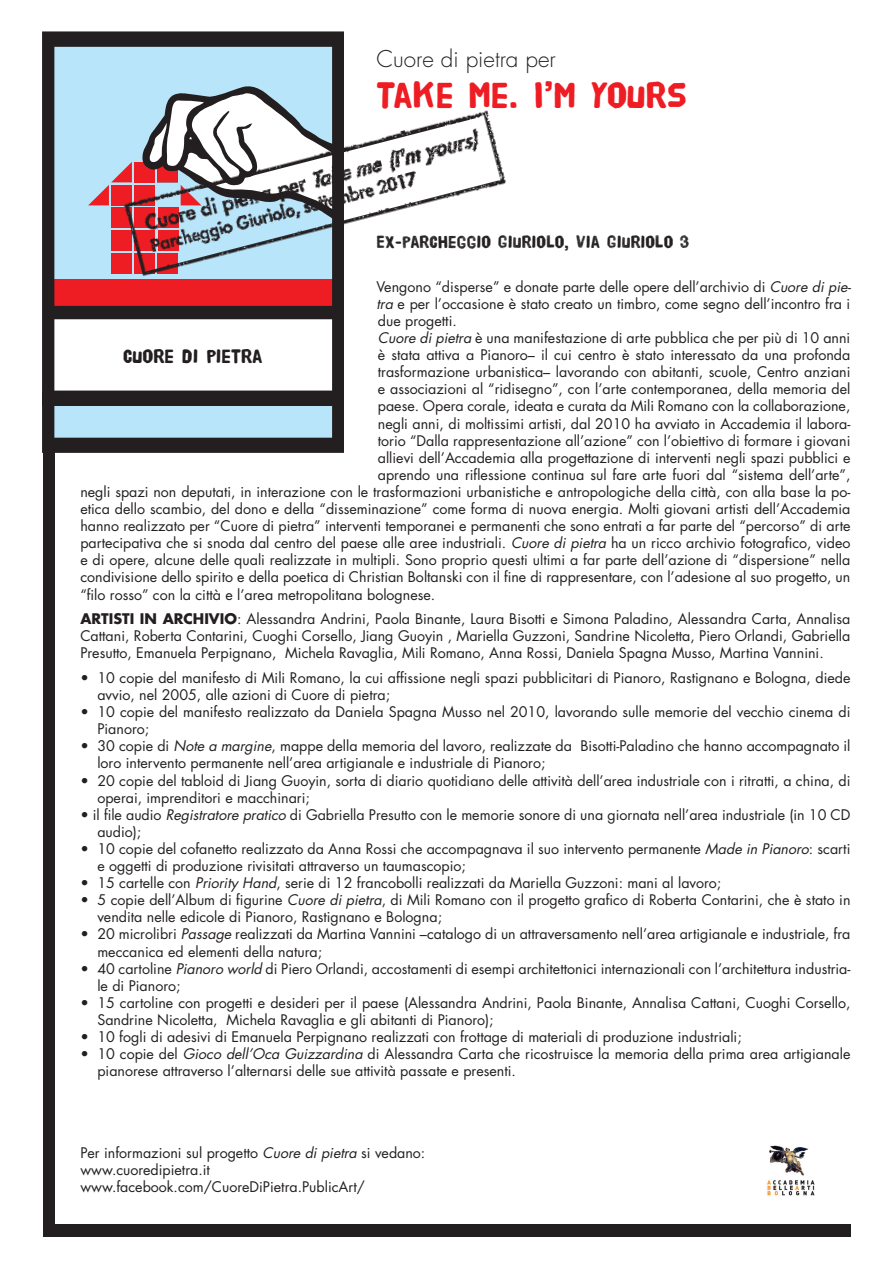
<style>
.page{position:relative;width:893px;height:1263px;background:#fff}
.page>*{position:absolute;margin:0;border:0;box-sizing:border-box;transform-origin:0 0}
.t1{font:37.5px "HVD Poster Clean";color:#ee1d23}
.t2{font:300 22.5px "Futura LT";color:#231f20}
.t3{font:19.95px "HVD Poster Clean";color:#231f20}
.t4{font:18px "HVD Poster";color:#231f20}
.t5{font:14.25px/17.1px "Futura LT";color:#231f20}
.s1{font-style:italic}
.s2{font-weight:700}
</style>
<div class="page">
<div style="left:43px;top:32px;width:807px;height:1204px;background:#231f20"></div>
<div style="left:55px;top:19px;width:807px;height:1204px;background:#fff"></div>
<svg style="left:54px;top:32px;width:290px;height:359px"></svg>
<svg style="left:54px;top:391px;width:290px;height:62px;background:#6c808a"></svg>
<img style="left:767px;top:1145px;width:48px;height:51px">
<img style="left:54px;top:63px;width:452px;height:294px">
<h2 class="t2" style="left:377px;top:45px;width:181px">Cuore di pietra per</h2>
<h1 class="t1" style="left:377px;top:78px;width:312px">TAKE ME. I’M YOURS</h1>
<p class="t4" style="left:377px;top:234px;width:314px">EX-PARCHEGGIO GIURIOLO, VIA GIURIOLO 3</p>
<p class="t5" style="left:377px;top:278px;width:479px">Vengono “disperse” e donate parte delle opere dell’archivio di <span class="s1">Cuore di pie-</span></p>
<p class="t5" style="left:377px;top:295px;width:475px"><span class="s1">tra</span> e per l’occasione è stato creato un timbro, come segno dell’incontro fra i</p>
<p class="t5" style="left:378px;top:312px;width:80px">due progetti.</p>
<p class="t5" style="left:378px;top:329px;width:474px"><span class="s1">Cuore dipietra</span> è una manifestazione di arte pubblica che per più di 10 anni</p>
<p class="t5" style="left:378px;top:346px;width:474px">è stata attiva a Pianoro– il cui centro è stato interessato da una profonda</p>
<p class="t5" style="left:378px;top:364px;width:474px">trasformazione urbanistica– lavorando con abitanti, scuole, Centro anziani</p>
<p class="t5" style="left:378px;top:381px;width:474px">e associazioni al “ridisegno”, con l’arte contemporanea, della memoria del</p>
<p class="t5" style="left:378px;top:398px;width:474px">paese. Opera corale, ideata e curata da Mili Romano con la collaborazione,</p>
<p class="t5" style="left:378px;top:415px;width:474px">negli anni, di moltissimi artisti, dal 2010 ha avviato in Accademia il labora-</p>
<p class="t5" style="left:378px;top:432px;width:474px">torio “Dalla rappresentazione all’azione” con l’obiettivo di formare i giovani</p>
<p class="t5" style="left:378px;top:449px;width:474px">allievi dell’Accademia alla progettazione di interventi negli spazi pubblici e</p>
<p class="t5" style="left:378px;top:466px;width:474px">aprendo una riflessione continua sul fare arte fuori dal “sistema dell’arte”,</p>
<p class="t5" style="left:80px;top:483px;width:772px">negli spazi non deputati, in interazione con le trasformazioni urbanistiche e antropologiche della città, con alla base la po-</p>
<p class="t5" style="left:80px;top:500px;width:772px">etica dello scambio, del dono e della “disseminazione” come forma di nuova energia. Molti giovani artisti dell’Accademia</p>
<p class="t5" style="left:80px;top:517px;width:772px">hanno realizzato per “Cuore di pietra” interventi temporanei e permanenti che sono entrati a far parte del “percorso” di arte</p>
<p class="t5" style="left:80px;top:535px;width:772px">partecipativa che si snoda dal centro del paese alle aree industriali. <span class="s1">Cuore di pietra</span> ha un ricco archivio fotografico, video</p>
<p class="t5" style="left:80px;top:552px;width:771px">e di opere, alcune delle quali realizzate in multipli. Sono proprio questi ultimi a far parte dell’azione di “dispersione” nella</p>
<p class="t5" style="left:80px;top:569px;width:771px">condivisione dello spirito e della poetica di Christian Boltanski con il fine di rappresentare, con l’adesione al suo progetto, un</p>
<p class="t5" style="left:80px;top:586px;width:356px">“filo rosso” con la città e l’area metropolitana bolognese.</p>
<p class="t5" style="left:80px;top:610px;width:772px;text-align:justify"><span class="s2">ARTISTI IN ARCHIVIO</span>: Alessandra Andrini, Paola Binante, Laura Bisotti e Simona Paladino, Alessandra Carta, Annalisa Cattani, Roberta Contarini, Cuoghi Corsello, Jiang Guoyin , Mariella Guzzoni, Sandrine Nicoletta, Piero Orlandi, Gabriella Presutto, Emanuela Perpignano, Michela Ravaglia, Mili Romano, Anna Rossi, Daniela Spagna Musso, Martina Vannini.</p>
<p class="t5" style="left:97px;top:669px;width:755px;text-indent:-17px">• 10 copie del manifesto di Mili Romano, la cui affissione negli spazi pubblicitari di Pianoro, Rastignano e Bologna, diede avvio, nel 2005, alle azioni di Cuore di pietra;</p>
<p class="t5" style="left:97px;top:703px;width:754px;text-indent:-17px">• 10 copie del manifesto realizzato da Daniela Spagna Musso nel 2010, lavorando sulle memorie del vecchio cinema di<br>Pianoro;</p>
<p class="t5" style="left:97px;top:738px;width:755px;text-indent:-17px">• 30 copie di <span class="s1">Note a margine</span>, mappe della memoria del lavoro, realizzate da Bisotti-Paladino che hanno accompagnato il loro intervento permanente nell’area artigianale e industriale di Pianoro;</p>
<p class="t5" style="left:97px;top:772px;width:755px;text-indent:-17px">• 20 copie del tabloid di Jiang Guoyin, sorta di diario quotidiano delle attività dell’area industriale con i ritratti, a china, di operai, imprenditori e macchinari;</p>
<p class="t5" style="left:97px;top:806px;width:755px;text-indent:-17px">• il file audio <span class="s1">Registratore pratico</span> di Gabriella Presutto con le memorie sonore di una giornata nell’area industriale (in 10 CD audio);</p>
<p class="t5" style="left:97px;top:840px;width:755px;text-indent:-17px">• 10 copie del cofanetto realizzato da Anna Rossi che accompagnava il suo intervento permanente <span class="s1">Made in Pianoro</span>: scarti e oggetti di produzione rivisitati attraverso un taumascopio;</p>
<p class="t5" style="left:80px;top:874px;width:642px">• 15 cartelle con <span class="s1">Priority Hand</span>, serie di 12 francobolli realizzati da Mariella Guzzoni: mani al lavoro;</p>
<p class="t5" style="left:97px;top:892px;width:755px;text-indent:-17px">• 5 copie dell’Album di figurine <span class="s1">Cuore di pietra</span>, di Mili Romano con il progetto grafico di Roberta Contarini, che è stato in vendita nelle edicole di Pianoro, Rastignano e Bologna;</p>
<p class="t5" style="left:97px;top:926px;width:755px;text-indent:-17px">• 20 microlibri <span class="s1">Passage</span> realizzati da Martina Vannini –catalogo di un attraversamento nell’area artigianale e industriale, fra meccanica ed elementi della natura;</p>
<p class="t5" style="left:97px;top:960px;width:755px;text-indent:-17px">• 40 cartoline <span class="s1">Pianoro world</span> di Piero Orlandi, accostamenti di esempi architettonici internazionali con l’architettura industria&shy;le di Pianoro;</p>
<p class="t5" style="left:97px;top:994px;width:755px;text-indent:-17px">• 15 cartoline con progetti e desideri per il paese (Alessandra Andrini, Paola Binante, Annalisa Cattani, Cuoghi Corsello,<br>Sandrine Nicoletta, Michela Ravaglia e gli abitanti di Pianoro);</p>
<p class="t5" style="left:80px;top:1028px;width:663px">• 10 fogli di adesivi di Emanuela Perpignano realizzati con frottage di materiali di produzione industriali;</p>
<p class="t5" style="left:97px;top:1045px;width:754px;text-indent:-17px">• 10 copie del <span class="s1">Gioco dell’Oca Guizzardina</span> di Alessandra Carta che ricostruisce la memoria della prima area artigianale pianorese attraverso l’alternarsi delle sue attività passate e presenti.</p>
<h3 class="t3" style="left:123px;top:347px;width:141px">CUORE DI PIETRA</h3>
<p class="t5" style="left:80px;top:1144px;width:346px">Per informazioni sul progetto <span class="s1">Cuore di pietra</span> si vedano: www.cuoredipietra.it www.facebook.com/CuoreDiPietra.PublicArt/</p>
</div>
